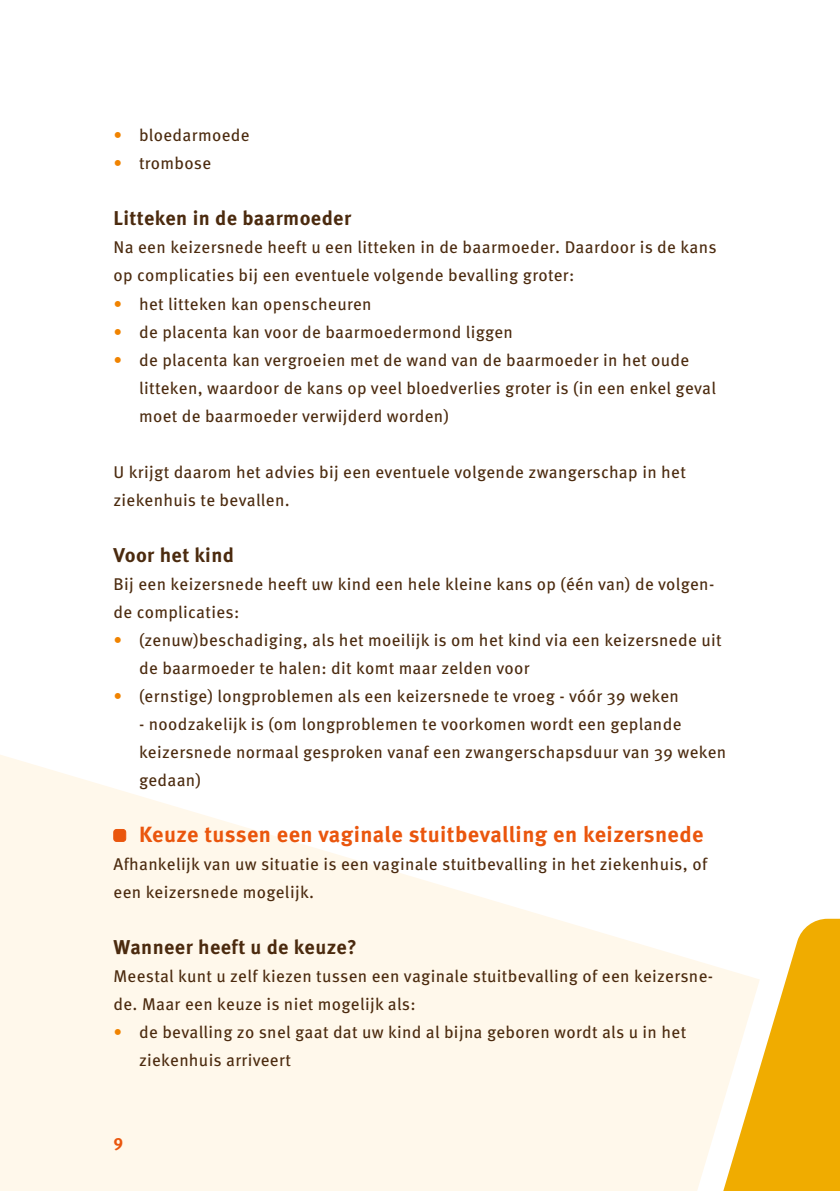
<style>
.page{position:relative;width:840px;height:1191px;background:#fff}
.page>*{position:absolute;margin:0;border:0;box-sizing:border-box;transform-origin:0 0}
.t1{font:700 22px "Meta Pro";letter-spacing:.02em;color:#ea560d}
.t2{font:700 20px "Meta Pro";letter-spacing:.02em;color:#4b2a0e}
.t3{font:17px/28px "Meta Pro";letter-spacing:.02em;color:#4b2a0e}
.t4{font:700 17px "Meta Pro";color:#ea560d}
.s1{color:#f08300}
</style>
<div class="page">
<svg style="left:0;top:755px;width:703px;height:436px;fill:#fff8eb"></svg>
<svg style="left:703px;top:918px;width:136px;height:273px"></svg>
<div style="left:114px;top:829px;width:12px;height:12px;background:#ea560d;border-radius:3px"></div>
<div style="left:113px;top:829px;width:13px;height:12px;border:1px solid #ea560d;border-radius:3px"></div>
<p class="t3" style="left:113px;top:120px;width:137px"><span class="s1">•</span> bloedarmoede</p>
<p class="t3" style="left:113px;top:148px;width:99px"><span class="s1">•</span> trombose</p>
<p class="t2" style="left:113px;top:203px;width:239px">Litteken in de baarmoeder</p>
<p class="t3" style="left:113px;top:232px;width:604px">Na een keizersnede heeft u een litteken in de baarmoeder. Daardoor is de kans op complicaties bij een eventuele volgende bevalling groter:</p>
<p class="t3" style="left:113px;top:288px;width:259px"><span class="s1">•</span> het litteken kan openscheuren</p>
<p class="t3" style="left:113px;top:316px;width:401px"><span class="s1">•</span> de placenta kan voor de baarmoedermond liggen</p>
<p class="t3" style="left:139px;top:344px;width:578px;text-indent:-26px"><span class="s1">•</span> de placenta kan vergroeien met de wand van de baarmoeder in het oude litteken, waardoor de kans op veel bloedverlies groter is (in een enkel geval moet de baarmoeder verwijderd worden)</p>
<p class="t3" style="left:113px;top:456px;width:573px">U krijgt daarom het advies bij een eventuele volgende zwangerschap in het ziekenhuis te bevallen.</p>
<p class="t2" style="left:113px;top:539px;width:122px">Voor het kind</p>
<p class="t3" style="left:113px;top:568px;width:602px">Bij een keizersnede heeft uw kind een hele kleine kans op (één van) de volgen&shy;de complicaties:</p>
<p class="t3" style="left:139px;top:624px;width:584px;text-indent:-26px"><span class="s1">•</span> (zenuw)beschadiging, als het moeilijk is om het kind via een keizersnede uit de baarmoeder te halen: dit komt maar zelden voor</p>
<p class="t3" style="left:113px;top:680px;width:566px"><span class="s1">•</span> (ernstige) longproblemen als een keizersnede te vroeg - vóór 39 weken</p>
<p class="t3" style="left:139px;top:708px;width:588px">- noodzakelijk is (om longproblemen te voorkomen wordt een geplande keizersnede normaal gesproken vanaf een zwangerschapsduur van 39 weken gedaan)</p>
<p class="t1" style="left:139px;top:817px;width:565px">Keuze tussen een vaginale stuitbevalling en keizersnede</p>
<p class="t3" style="left:113px;top:848px;width:595px">Afhankelijk van uw situatie is een vaginale stuitbevalling in het ziekenhuis, of een keizersnede mogelijk.</p>
<p class="t2" style="left:113px;top:931px;width:245px">Wanneer heeft u de keuze?</p>
<p class="t3" style="left:113px;top:960px;width:601px">Meestal kunt u zelf kiezen tussen een vaginale stuitbevalling of een keizersne&shy;de. Maar een keuze is niet mogelijk als:</p>
<p class="t3" style="left:139px;top:1016px;width:548px;text-indent:-26px"><span class="s1">•</span> de bevalling zo snel gaat dat uw kind al bijna geboren wordt als u in het ziekenhuis arriveert</p>
<p class="t4" style="left:113px;top:1127px;width:11px">9</p>
</div>
